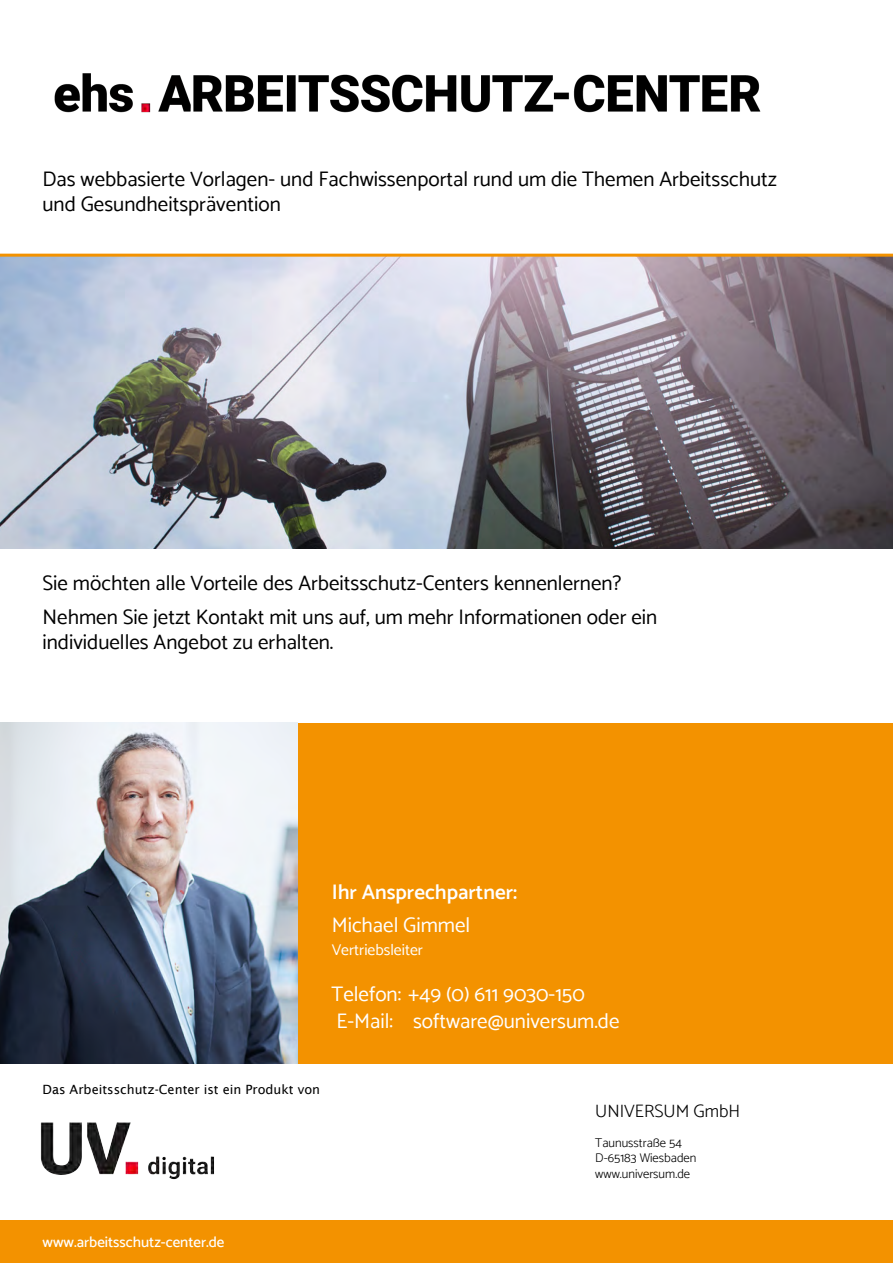
<style>
.page{position:relative;width:893px;height:1263px;background:#fff}
.page>*{position:absolute;margin:0;border:0;box-sizing:border-box;transform-origin:0 0}
.t1{font:21px/25.2px "Catamaran";color:#000}
.t2{font:21px/27px "Catamaran";color:#fff}
.t3{font:600 21px "Catamaran";color:#fff}
.t4{font:300 18px "Catamaran";color:#000}
.t5{font:15.75px "Catamaran";color:#fff}
.t6{font:500 15px "Catamaran";color:#fff}
.t7{font:300 12.75px/15.3px "Catamaran";color:#000}
.t8{font:12.75px "Lucida Sans";color:#000}
</style>
<div class="page">
<div style="left:0;top:1220px;width:893px;height:43px;background:#f39200"></div>
<img style="left:0;top:257px;width:893px;height:292px">
<hr style="left:0;top:254px;width:893px;height:3px;background:#f39200">
<div style="left:0;top:723px;width:893px;height:340px;background:#f39200"></div>
<img style="left:0;top:723px;width:298px;height:340px">
<img style="left:40px;top:1122px;width:174px;height:58px">
<img style="left:54px;top:73px;width:707px;height:40px">
<p class="t1" style="left:43px;top:166px;width:736px">Das webbasierte Vorlagen- und Fachwissenportal rund um die Themen Arbeitsschutz und Gesundheitsprävention</p>
<p class="t1" style="left:43px;top:566px;width:616px;line-height:33.8px">Sie möchten alle Vorteile des Arbeitsschutz-Centers kennenlernen?<br>Nehmen Sie jetzt Kontakt mit uns auf, um mehr Informationen oder ein</p>
<p class="t1" style="left:43px;top:629px;width:292px">individuelles Angebot zu erhalten.</p>
<p class="t3" style="left:332px;top:879px;width:187px">Ihr Ansprechpartner:</p>
<p class="t2" style="left:332px;top:911px;width:140px">Michael Gimmel</p>
<p class="t5" style="left:332px;top:940px;width:93px">Vertriebsleiter</p>
<p class="t2" style="left:332px;top:980px;width:289px">Telefon: +49 (0) 611 9030-150<br>E-Mail: software@universum.de</p>
<p class="t8" style="left:43px;top:1082px;width:279px">Das Arbeitsschutz-Center ist ein Produkt von</p>
<p class="t4" style="left:595px;top:1100px;width:146px">UNIVERSUM GmbH</p>
<p class="t7" style="left:595px;top:1135px;width:103px">Taunusstraße 54<br>D-65183 Wiesbaden www.universum.de</p>
<p class="t6" style="left:43px;top:1233px;width:183px">www.arbeitsschutz-center.de</p>
</div>
